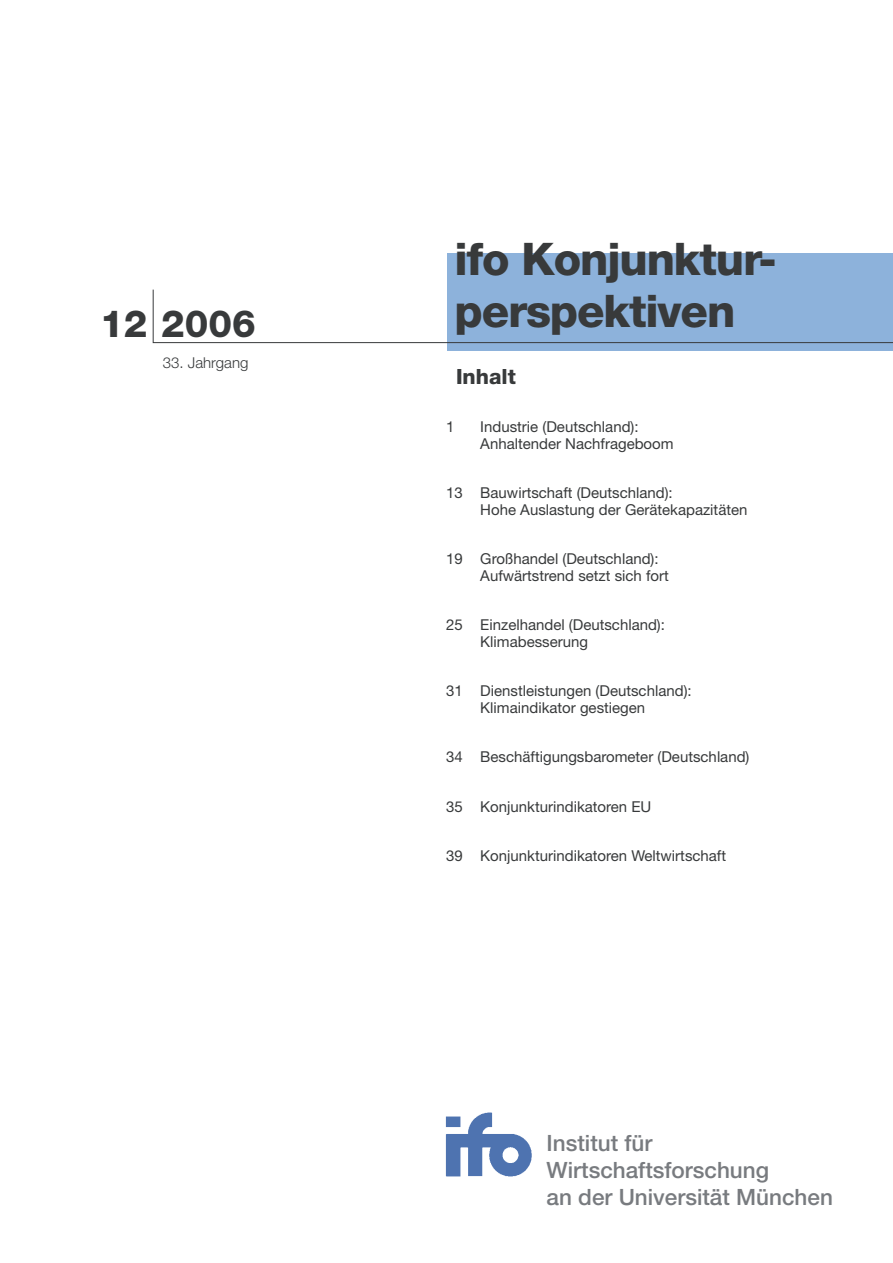
<style>
.page{position:relative;width:893px;height:1263px;background:#fff}
.page>*{position:absolute;margin:0;border:0;box-sizing:border-box;transform-origin:0 0}
.t1{font:800 45px/52.5px "Helvetica Neue LT Std";letter-spacing:-.025em;color:#383a3b}
.t2{font:800 37.5px "Helvetica Neue LT Std";color:#383a3b}
.t3{font:500 22.5px/27px "Helvetica Neue LT Std";color:#787b7f}
.t4{font:800 21px "Helvetica Neue LT Std";color:#383a3b}
.t5{font:15px/16.5px "Helvetica Neue LT Std";color:#383a3b}
.t6{font:300 15px "Helvetica Neue LT Std";color:#383a3b}
</style>
<div class="page">
<div style="left:447px;top:253px;width:446px;height:98px;background:#8db2db"></div>
<svg style="left:152px;top:289px;width:741px;height:54px"></svg>
<img style="left:445px;top:1112px;width:87px;height:65px">
<h2 class="t2" style="left:100px;top:310px;width:157px">12 2006</h2>
<p class="t6" style="left:163px;top:358px;width:87px">33. Jahrgang</p>
<h1 class="t1" style="left:454px;top:237px;width:324px">ifo Konjunktur&shy;perspektiven</h1>
<h3 class="t4" style="left:456px;top:369px;width:61px">Inhalt</h3>
<p class="t5" style="left:446px;top:420px;width:10px">1</p>
<p class="t5" style="left:480px;top:420px;width:195px">Industrie (Deutschland):<br>Anhaltender Nachfrageboom</p>
<p class="t5" style="left:480px;top:486px;width:269px;text-indent:-34px">13 Bauwirtschaft (Deutschland):<br>Hohe Auslastung der Gerätekapazitäten</p>
<p class="t5" style="left:480px;top:552px;width:190px;text-indent:-34px">19 Großhandel (Deutschland):<br>Aufwärtstrend setzt sich fort</p>
<p class="t5" style="left:480px;top:618px;width:186px;text-indent:-34px">25 Einzelhandel (Deutschland):<br>Klimabesserung</p>
<p class="t5" style="left:480px;top:684px;width:213px;text-indent:-34px">31 Dienstleistungen (Deutschland):<br>Klimaindikator gestiegen</p>
<p class="t5" style="left:446px;top:750px;width:305px">34 Beschäftigungsbarometer (Deutschland)</p>
<p class="t5" style="left:446px;top:800px;width:207px">35 Konjunkturindikatoren EU</p>
<p class="t5" style="left:446px;top:849px;width:281px">39 Konjunkturindikatoren Weltwirtschaft</p>
<h3 class="t3" style="left:547px;top:1131px;width:288px">Institut für<br>Wirtschaftsforschung<br>an der Universität München</h3>
</div>
